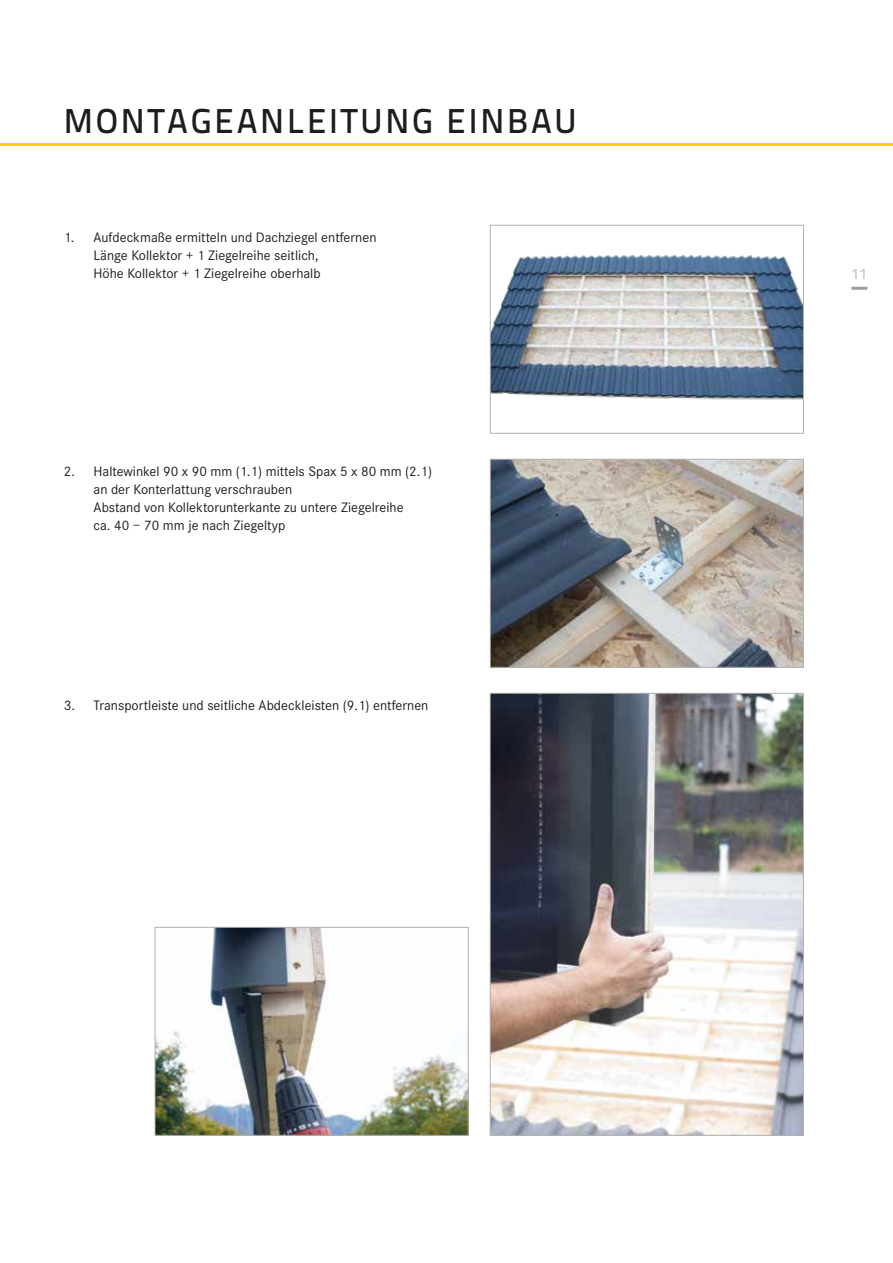
<style>
.page{position:relative;width:893px;height:1263px;background:#fff}
.page>*{position:absolute;margin:0;border:0;box-sizing:border-box;transform-origin:0 0}
.t1{font:500 34.5px "Titillium Text 22 L";letter-spacing:.08em;color:#1d1d1b}
.t2{font:500 15px "Titillium Text 22 L";color:#c6c6c6}
.t3{font:14.25px/18px "Corporate S";color:#1d1d1b}
</style>
<div class="page">
<hr style="left:851px;top:287px;width:16px;height:3px;background:#9d9d9c">
<hr style="left:0;top:143px;width:893px;height:3px;background:#ffd300">
<img style="left:492px;top:461px;width:310px;height:204px">
<div style="left:490px;top:459px;width:314px;height:208px;border:1px solid #b3b2b2"></div>
<img style="left:492px;top:255px;width:310px;height:145px">
<div style="left:490px;top:225px;width:314px;height:208px;border:1px solid #b3b2b2"></div>
<img style="left:157px;top:929px;width:309px;height:204px">
<div style="left:155px;top:927px;width:313px;height:208px;border:1px solid #b3b2b2"></div>
<img style="left:492px;top:695px;width:310px;height:438px">
<div style="left:490px;top:693px;width:314px;height:442px;border:1px solid #b3b2b2"></div>
<h1 class="t1" style="left:64px;top:95px;width:514px">MONTAGEANLEITUNG EINBAU</h1>
<p class="t3" style="left:94px;top:228px;width:284px;text-indent:-30px">1. Aufdeckmaße ermitteln und Dachziegel entfernen<br>Länge Kollektor + 1 Ziegelreihe seitlich,<br>Höhe Kollektor + 1 Ziegelreihe oberhalb</p>
<p class="t3" style="left:94px;top:462px;width:340px;text-indent:-30px">2. Haltewinkel 90 x 90 mm (1.1) mittels Spax 5 x 80 mm (2.1) an der Konterlattung verschrauben<br>Abstand von Kollektorunterkante zu untere Ziegelreihe<br>ca. 40 – 70 mm je nach Ziegeltyp</p>
<p class="t3" style="left:64px;top:696px;width:366px">3. Transportleiste und seitliche Abdeckleisten (9.1) entfernen</p>
<p class="t2" style="left:851px;top:263px;width:17px">11</p>
</div>
